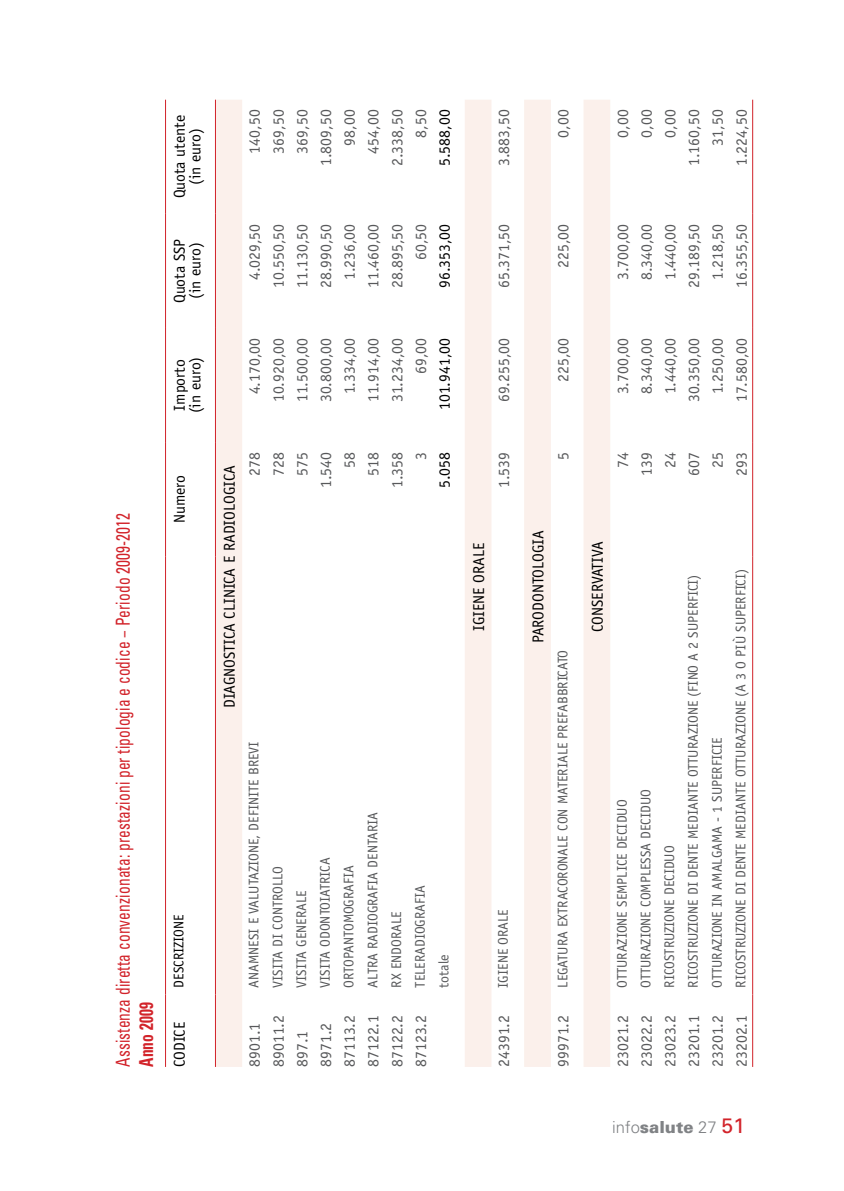
<style>
.page{position:relative;width:844px;height:1191px;background:#fff}
.page>*{position:absolute;margin:0;border:0;box-sizing:border-box;transform-origin:0 0}
.t1{font:condensed 19.25px/23.3px "Univers";letter-spacing:.01em;color:#d2232a;scale:.8 1}
.t2{font:300 16.62px "Univers";color:#808285}
.t3{font:15.75px "Officina Sans";color:#58595b}
.t4{font:15.75px/15.8px "Officina Sans";color:#000}
.t5{font:14px "Officina Sans";color:#58595b}
.t6{font:14px "Officina Sans";color:#000}
.s1{font-weight:700}
.s2{font-weight:900}
.s3{font-weight:400;font-size:21px;color:#d2232a}
</style>
<div class="page">
<svg style="left:216px;top:100px;width:394px;height:967px"></svg>
<hr style="left:165px;top:994px;width:1px;height:73px;background:#d2232a">
<hr style="left:165px;top:556px;width:1px;height:438px;background:#d2232a">
<hr style="left:165px;top:442px;width:1px;height:114px;background:#d2232a">
<hr style="left:165px;top:328px;width:1px;height:114px;background:#d2232a">
<hr style="left:165px;top:214px;width:1px;height:114px;background:#d2232a">
<hr style="left:165px;top:100px;width:1px;height:114px;background:#d2232a">
<hr style="left:215px;top:994px;width:1px;height:73px;background:#d2232a">
<hr style="left:215px;top:556px;width:1px;height:438px;background:#d2232a">
<hr style="left:215px;top:442px;width:1px;height:114px;background:#d2232a">
<hr style="left:215px;top:328px;width:1px;height:114px;background:#d2232a">
<hr style="left:215px;top:214px;width:1px;height:114px;background:#d2232a">
<hr style="left:215px;top:100px;width:1px;height:114px;background:#d2232a">
<hr style="left:752px;top:994px;width:1px;height:73px;background:#d2232a">
<hr style="left:752px;top:556px;width:1px;height:438px;background:#d2232a">
<hr style="left:752px;top:442px;width:1px;height:114px;background:#d2232a">
<hr style="left:752px;top:328px;width:1px;height:114px;background:#d2232a">
<hr style="left:752px;top:214px;width:1px;height:114px;background:#d2232a">
<hr style="left:752px;top:100px;width:1px;height:114px;background:#d2232a">
<p class="t1" style="left:111px;top:1067px;width:694px;rotate:-90deg">Assistenza diretta convenzionata: prestazioni per tipologia e codice − Periodo 2009-2012<br><span class="s1">Anno 2009</span></p>
<p class="t4" style="left:171px;top:198px;width:85px;text-align:center;rotate:-90deg">Quota utente (in euro)</p>
<p class="t4" style="left:171px;top:303px;width:66px;rotate:-90deg">Quota SSP (in euro)</p>
<p class="t4" style="left:171px;top:413px;width:58px;rotate:-90deg">Importo (in euro)</p>
<p class="t4" style="left:171px;top:523px;width:49px;rotate:-90deg">Numero</p>
<p class="t6" style="left:170px;top:987px;width:75px;rotate:-90deg">DESCRIZIONE</p>
<p class="t4" style="left:171px;top:1067px;width:46px;rotate:-90deg">CODICE</p>
<p class="t3" style="left:245px;top:154px;width:46px;rotate:-90deg">140,50</p>
<p class="t3" style="left:269px;top:154px;width:46px;rotate:-90deg">369,50</p>
<p class="t3" style="left:293px;top:154px;width:46px;rotate:-90deg">369,50</p>
<p class="t3" style="left:316px;top:166px;width:58px;rotate:-90deg">1.809,50</p>
<p class="t3" style="left:340px;top:146px;width:38px;rotate:-90deg">98,00</p>
<p class="t3" style="left:364px;top:154px;width:46px;rotate:-90deg">454,00</p>
<p class="t3" style="left:388px;top:166px;width:58px;rotate:-90deg">2.338,50</p>
<p class="t3" style="left:411px;top:138px;width:30px;rotate:-90deg">8,50</p>
<p class="t4" style="left:436px;top:166px;width:58px;rotate:-90deg">5.588,00</p>
<p class="t3" style="left:245px;top:280px;width:58px;rotate:-90deg">4.029,50</p>
<p class="t3" style="left:269px;top:288px;width:66px;rotate:-90deg">10.550,50</p>
<p class="t3" style="left:293px;top:288px;width:66px;rotate:-90deg">11.130,50</p>
<p class="t3" style="left:316px;top:288px;width:66px;rotate:-90deg">28.990,50</p>
<p class="t3" style="left:340px;top:280px;width:58px;rotate:-90deg">1.236,00</p>
<p class="t3" style="left:364px;top:288px;width:66px;rotate:-90deg">11.460,00</p>
<p class="t3" style="left:388px;top:288px;width:66px;rotate:-90deg">28.895,50</p>
<p class="t3" style="left:411px;top:260px;width:38px;rotate:-90deg">60,50</p>
<p class="t4" style="left:436px;top:288px;width:66px;rotate:-90deg">96.353,00</p>
<p class="t3" style="left:245px;top:394px;width:58px;rotate:-90deg">4.170,00</p>
<p class="t3" style="left:269px;top:402px;width:66px;rotate:-90deg">10.920,00</p>
<p class="t3" style="left:293px;top:402px;width:66px;rotate:-90deg">11.500,00</p>
<p class="t3" style="left:316px;top:402px;width:66px;rotate:-90deg">30.800,00</p>
<p class="t3" style="left:340px;top:394px;width:58px;rotate:-90deg">1.334,00</p>
<p class="t3" style="left:364px;top:402px;width:66px;rotate:-90deg">11.914,00</p>
<p class="t3" style="left:388px;top:402px;width:66px;rotate:-90deg">31.234,00</p>
<p class="t3" style="left:411px;top:374px;width:38px;rotate:-90deg">69,00</p>
<p class="t4" style="left:436px;top:410px;width:74px;rotate:-90deg">101.941,00</p>
<p class="t4" style="left:221px;top:708px;width:243px;rotate:-90deg">Diagnostica clinica e radiologica</p>
<p class="t3" style="left:245px;top:475px;width:25px;rotate:-90deg">278</p>
<p class="t3" style="left:269px;top:475px;width:25px;rotate:-90deg">728</p>
<p class="t3" style="left:293px;top:475px;width:25px;rotate:-90deg">575</p>
<p class="t3" style="left:316px;top:488px;width:38px;rotate:-90deg">1.540</p>
<p class="t3" style="left:340px;top:468px;width:17px;rotate:-90deg">58</p>
<p class="t3" style="left:364px;top:475px;width:25px;rotate:-90deg">518</p>
<p class="t3" style="left:388px;top:488px;width:38px;rotate:-90deg">1.358</p>
<p class="t3" style="left:411px;top:460px;width:9px;rotate:-90deg">3</p>
<p class="t4" style="left:436px;top:488px;width:38px;rotate:-90deg">5.058</p>
<p class="t5" style="left:246px;top:987px;width:248px;rotate:-90deg">ANAMNESI E VALUTAZIONE, DEFINITE BREVI</p>
<p class="t3" style="left:245px;top:1067px;width:46px;rotate:-90deg">8901.1</p>
<p class="t5" style="left:269px;top:987px;width:122px;rotate:-90deg">VISITA DI CONTROLLO</p>
<p class="t3" style="left:269px;top:1067px;width:53px;rotate:-90deg">89011.2</p>
<p class="t5" style="left:293px;top:987px;width:98px;rotate:-90deg">VISITA GENERALE</p>
<p class="t3" style="left:293px;top:1067px;width:38px;rotate:-90deg">897.1</p>
<p class="t5" style="left:317px;top:987px;width:132px;rotate:-90deg">VISITA ODONTOIATRICA</p>
<p class="t3" style="left:316px;top:1067px;width:46px;rotate:-90deg">8971.2</p>
<p class="t5" style="left:340px;top:987px;width:124px;rotate:-90deg">ORTOPANTOMOGRAFIA</p>
<p class="t3" style="left:340px;top:1067px;width:53px;rotate:-90deg">87113.2</p>
<p class="t5" style="left:364px;top:987px;width:177px;rotate:-90deg">ALTRA RADIOGRAFIA DENTARIA</p>
<p class="t3" style="left:364px;top:1067px;width:53px;rotate:-90deg">87122.1</p>
<p class="t5" style="left:388px;top:987px;width:77px;rotate:-90deg">RX ENDORALE</p>
<p class="t3" style="left:388px;top:1067px;width:53px;rotate:-90deg">87122.2</p>
<p class="t5" style="left:412px;top:987px;width:104px;rotate:-90deg">TELERADIOGRAFIA</p>
<p class="t3" style="left:411px;top:1067px;width:53px;rotate:-90deg">87123.2</p>
<p class="t5" style="left:435px;top:987px;width:35px;rotate:-90deg">totale</p>
<p class="t3" style="left:494px;top:166px;width:58px;rotate:-90deg">3.883,50</p>
<p class="t3" style="left:494px;top:288px;width:66px;rotate:-90deg">65.371,50</p>
<p class="t3" style="left:494px;top:402px;width:66px;rotate:-90deg">69.255,00</p>
<p class="t3" style="left:494px;top:488px;width:38px;rotate:-90deg">1.539</p>
<p class="t4" style="left:470px;top:631px;width:88px;rotate:-90deg">Igiene orale</p>
<p class="t5" style="left:495px;top:987px;width:80px;rotate:-90deg">IGIENE ORALE</p>
<p class="t3" style="left:494px;top:1067px;width:53px;rotate:-90deg">24391.2</p>
<p class="t3" style="left:554px;top:138px;width:30px;rotate:-90deg">0,00</p>
<p class="t3" style="left:554px;top:268px;width:46px;rotate:-90deg">225,00</p>
<p class="t3" style="left:554px;top:382px;width:46px;rotate:-90deg">225,00</p>
<p class="t3" style="left:554px;top:460px;width:9px;rotate:-90deg">5</p>
<p class="t4" style="left:530px;top:643px;width:113px;rotate:-90deg">Parodontologia</p>
<p class="t5" style="left:554px;top:987px;width:338px;rotate:-90deg">LEGATURA EXTRACORONALE CON MATERIALE PREFABBRICATO</p>
<p class="t3" style="left:554px;top:1067px;width:53px;rotate:-90deg">99971.2</p>
<p class="t3" style="left:613px;top:138px;width:30px;rotate:-90deg">0,00</p>
<p class="t3" style="left:637px;top:138px;width:30px;rotate:-90deg">0,00</p>
<p class="t3" style="left:660px;top:138px;width:30px;rotate:-90deg">0,00</p>
<p class="t3" style="left:684px;top:166px;width:58px;rotate:-90deg">1.160,50</p>
<p class="t3" style="left:708px;top:146px;width:38px;rotate:-90deg">31,50</p>
<p class="t3" style="left:732px;top:166px;width:58px;rotate:-90deg">1.224,50</p>
<p class="t3" style="left:613px;top:280px;width:58px;rotate:-90deg">3.700,00</p>
<p class="t3" style="left:637px;top:280px;width:58px;rotate:-90deg">8.340,00</p>
<p class="t3" style="left:660px;top:280px;width:58px;rotate:-90deg">1.440,00</p>
<p class="t3" style="left:684px;top:288px;width:66px;rotate:-90deg">29.189,50</p>
<p class="t3" style="left:708px;top:280px;width:58px;rotate:-90deg">1.218,50</p>
<p class="t3" style="left:732px;top:288px;width:66px;rotate:-90deg">16.355,50</p>
<p class="t3" style="left:613px;top:394px;width:58px;rotate:-90deg">3.700,00</p>
<p class="t3" style="left:637px;top:394px;width:58px;rotate:-90deg">8.340,00</p>
<p class="t3" style="left:660px;top:394px;width:58px;rotate:-90deg">1.440,00</p>
<p class="t3" style="left:684px;top:402px;width:66px;rotate:-90deg">30.350,00</p>
<p class="t3" style="left:708px;top:394px;width:58px;rotate:-90deg">1.250,00</p>
<p class="t3" style="left:732px;top:402px;width:66px;rotate:-90deg">17.580,00</p>
<p class="t3" style="left:613px;top:468px;width:17px;rotate:-90deg">74</p>
<p class="t3" style="left:637px;top:475px;width:25px;rotate:-90deg">139</p>
<p class="t3" style="left:660px;top:468px;width:17px;rotate:-90deg">24</p>
<p class="t3" style="left:684px;top:475px;width:25px;rotate:-90deg">607</p>
<p class="t3" style="left:708px;top:468px;width:17px;rotate:-90deg">25</p>
<p class="t3" style="left:732px;top:475px;width:25px;rotate:-90deg">293</p>
<p class="t4" style="left:589px;top:632px;width:90px;rotate:-90deg">Conservativa</p>
<p class="t5" style="left:613px;top:987px;width:188px;rotate:-90deg">OTTURAZIONE SEMPLICE DECIDUO</p>
<p class="t3" style="left:613px;top:1067px;width:53px;rotate:-90deg">23021.2</p>
<p class="t5" style="left:637px;top:987px;width:198px;rotate:-90deg">OTTURAZIONE COMPLESSA DECIDUO</p>
<p class="t3" style="left:637px;top:1067px;width:53px;rotate:-90deg">23022.2</p>
<p class="t5" style="left:661px;top:987px;width:142px;rotate:-90deg">RICOSTRUZIONE DECIDUO</p>
<p class="t3" style="left:660px;top:1067px;width:53px;rotate:-90deg">23023.2</p>
<p class="t5" style="left:684px;top:987px;width:415px;rotate:-90deg">RICOSTRUZIONE DI DENTE MEDIANTE OTTURAZIONE (FINO A 2 SUPERFICI)</p>
<p class="t5" style="left:708px;top:987px;width:252px;rotate:-90deg">OTTURAZIONE IN AMALGAMA - 1 SUPERFICIE</p>
<p class="t5" style="left:732px;top:987px;width:420px;rotate:-90deg">RICOSTRUZIONE DI DENTE MEDIANTE OTTURAZIONE (A 3 O PIÙ SUPERFICI)</p>
<p class="t3" style="left:684px;top:1067px;width:53px;rotate:-90deg">23201.1</p>
<p class="t3" style="left:708px;top:1067px;width:53px;rotate:-90deg">23201.2</p>
<p class="t3" style="left:732px;top:1067px;width:53px;rotate:-90deg">23202.1</p>
<p class="t2" style="left:612px;top:1116px;width:134px">info<span class="s2">salute</span> 27 <span class="s3">51</span></p>
</div>
